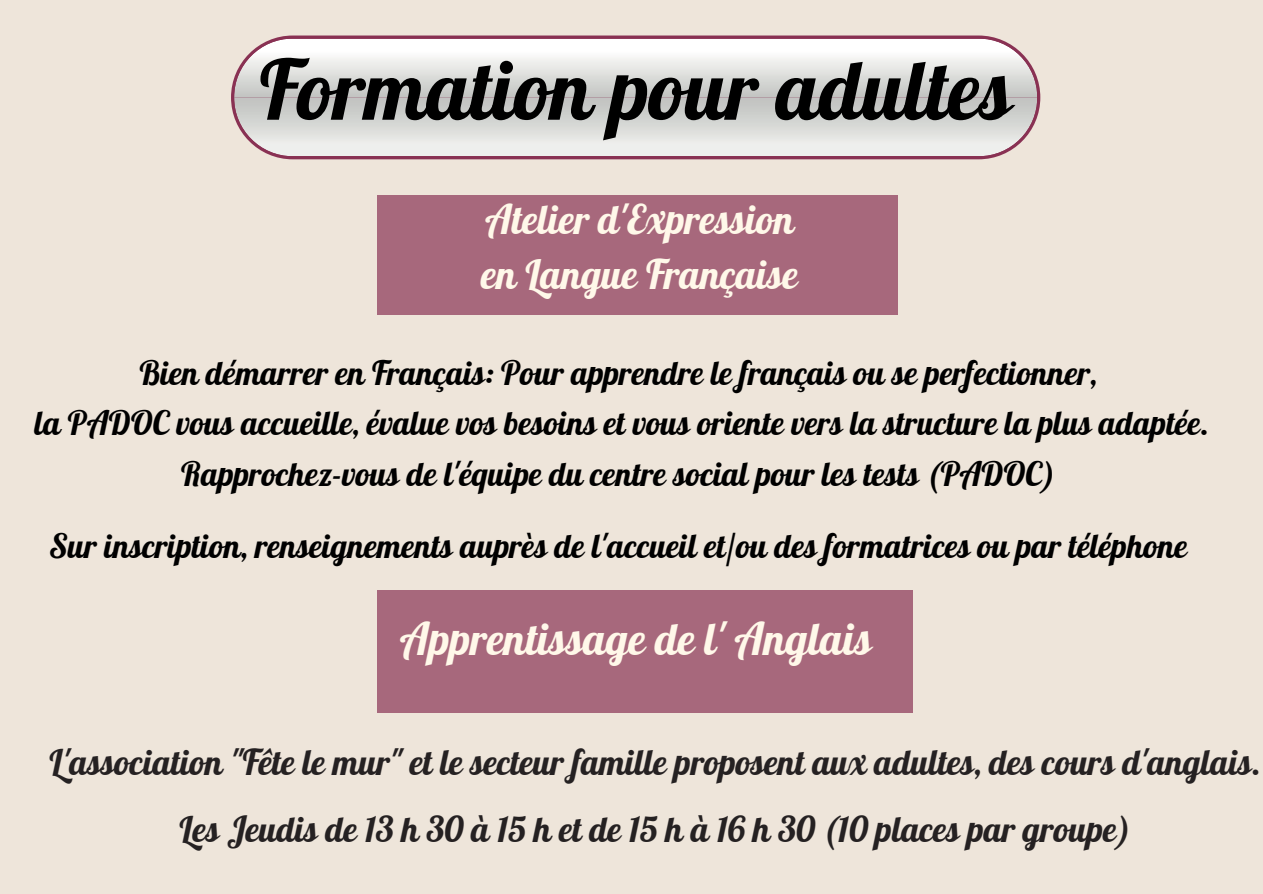
<style>
.page{position:relative;width:1263px;height:894px;background:#fff}
.page>*{position:absolute;margin:0;border:0;box-sizing:border-box;transform-origin:0 0}
.t1{font:82.65px "Lobster";color:#000}
.t2{font:43.95px "Lobster";color:#fff8e9}
.t3{font:39.9px "Lobster";color:#fff8e9}
.t4{font:34.95px "Lobster";color:#252122}
.t5{font:32.85px "Lobster";color:#000}
</style>
<div class="page">
<div style="left:0;top:0;width:1263px;height:893px;background:#eee5da"></div>
<div style="left:231px;top:35px;width:809px;height:124px;background:#893153;border-radius:62px"></div>
<svg style="left:234px;top:97px;width:803px;height:59px;background:#d8d8d5"></svg>
<svg style="left:234px;top:39px;width:803px;height:58px;background:#e4e4e2"></svg>
<div style="left:377px;top:195px;width:521px;height:119px;background:#a7687c"></div>
<div style="left:377px;top:590px;width:535px;height:123px;background:#a7687c"></div>
<p class="t1" style="left:260px;top:37px;width:754px">Formation pour adultes</p>
<p class="t3" style="left:485px;top:194px;width:310px">Atelier d'Expression</p>
<p class="t3" style="left:481px;top:249px;width:318px">en Langue Française</p>
<p class="t5" style="left:139px;top:351px;width:959px">Bien démarrer en Français: Pour apprendre le français ou se perfectionner,</p>
<p class="t5" style="left:35px;top:402px;width:1176px">la PADOC vous accueille, évalue vos besoins et vous oriente vers la structure la plus adaptée.</p>
<p class="t5" style="left:181px;top:453px;width:876px">Rapprochez-vous de l'équipe du centre social pour les tests (PADOC)</p>
<p class="t5" style="left:49px;top:525px;width:1140px">Sur inscription, renseignements auprès de l'accueil et/ou des formatrices ou par téléphone</p>
<p class="t2" style="left:400px;top:611px;width:473px">Apprentissage de l' Anglais</p>
<p class="t4" style="left:49px;top:739px;width:1213px">L'association "Fête le mur" et le secteur famille proposent aux adultes, des cours d'anglais.</p>
<p class="t4" style="left:179px;top:807px;width:953px">Les Jeudis de 13 h 30 à 15 h et de 15 h à 16 h 30 (10 places par groupe)</p>
</div>
